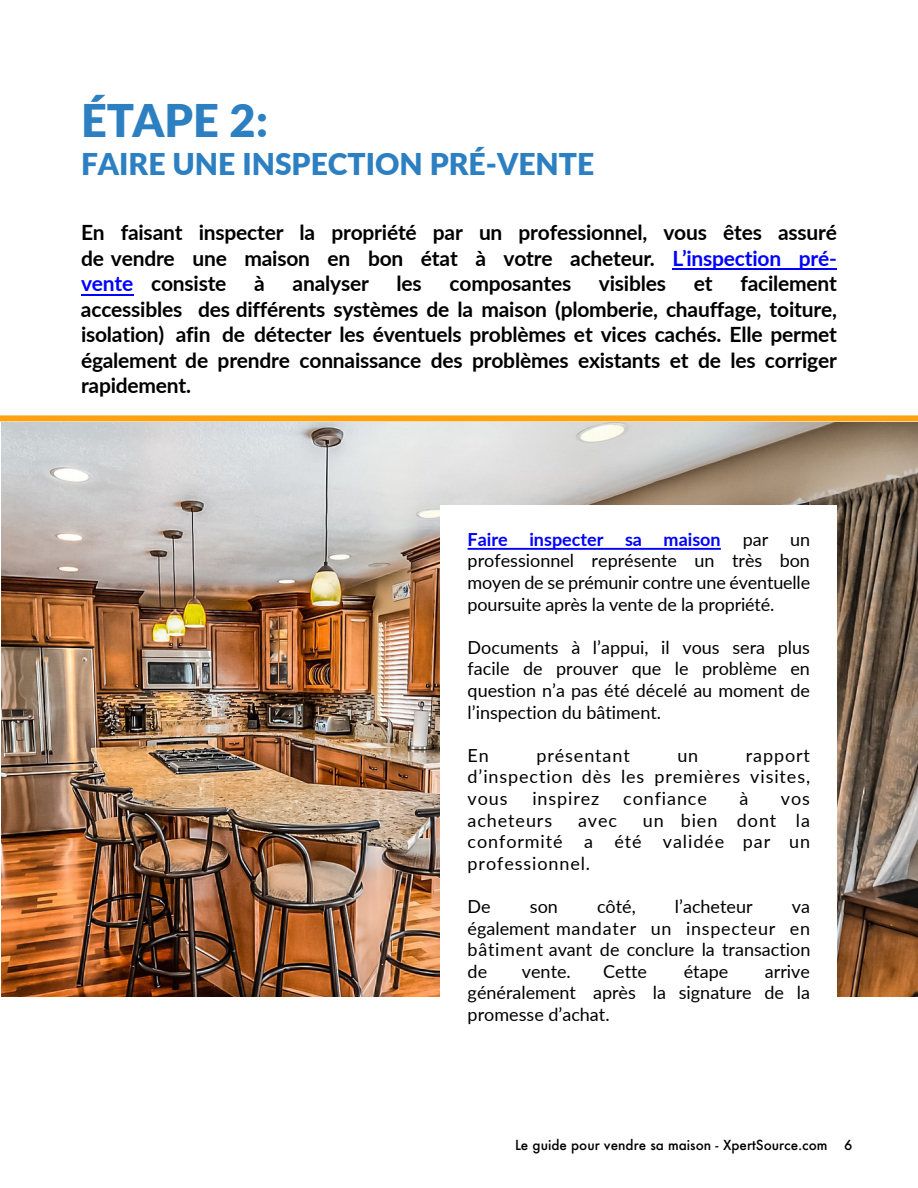
<style>
.page{position:relative;width:918px;height:1188px;background:#fff}
.page>*{position:absolute;margin:0;border:0;box-sizing:border-box;transform-origin:0 0}
.t1{font:900 45px "Lato";color:#2c7fc1}
.t2{font:900 30px "Lato";color:#2c7fc1}
.t3{font:700 21px/25.3px "Lato";letter-spacing:-.01em;color:#000;text-align:justify}
.t4{font:18px/21.6px "Lato";color:#000;text-align:justify}
.t5{font:18px "Lato";letter-spacing:.05em;color:#000}
.t6{font:500 13.5px "Futura";color:#000}
.s1{color:#00f}
.s2{font-weight:700;color:#00f}
</style>
<div class="page">
<img style="left:1px;top:423px;width:917px;height:573px">
<div style="left:441px;top:506px;width:396px;height:499px;background:#fff"></div>
<div style="left:0;top:415px;width:918px;height:6px;background:#fea211"></div>
<hr style="left:468px;top:548px;width:253px;height:2px;background:#00f">
<hr style="left:81px;top:294px;width:52px;height:1px;background:#00f">
<hr style="left:672px;top:269px;width:165px;height:1px;background:#00f">
<h1 class="t1" style="left:81px;top:87px;width:189px">ÉTAPE 2 :</h1>
<h2 class="t2" style="left:81px;top:141px;width:515px">FAIRE UNE INSPECTION PRÉ-VENTE</h2>
<p class="t3" style="left:81px;top:219px;width:758px">En faisant inspecter la propriété par un professionnel, vous êtes assuré de vendre une maison en bon état à votre acheteur. <span class="s1">L’inspection pré&shy;vente</span> consiste</p>
<p class="t3" style="left:81px;top:270px;width:757px;text-indent:659px">facilement accessibles des différents systèmes de la maison (plomberie, chauffage, toiture, isolation) afin de détecter les éventuels problèmes et vices cachés. Elle permet également de prendre connaissance des problèmes existants et de les corriger rapidement.</p>
<p class="t3" style="left:254px;top:270px;width:12px">à</p>
<p class="t3" style="left:293px;top:270px;width:78px">analyser</p>
<p class="t3" style="left:397px;top:270px;width:27px">les</p>
<p class="t3" style="left:450px;top:270px;width:123px">composantes</p>
<p class="t3" style="left:599px;top:270px;width:69px">visibles</p>
<p class="t3" style="left:694px;top:270px;width:20px">et</p>
<p class="t4" style="left:468px;top:528px;width:344px"><span class="s2">Faire inspecter sa maison</span> par un professionnel représente un très bon moyen de se prémunir contre une éventuelle poursuite après la vente de la propriété.</p>
<p class="t4" style="left:468px;top:636px;width:344px">Documents à l’appui, il vous sera plus facile de prouver que le problème en question n’a pas été décelé au moment de l’inspection du bâtiment.</p>
<p class="t4" style="left:468px;top:744px;width:23px">En</p>
<p class="t5" style="left:536px;top:742px;width:95px">présentant</p>
<p class="t4" style="left:677px;top:744px;width:22px">un</p>
<p class="t4" style="left:468px;top:744px;width:344px;text-indent:278px">rapport d’inspection dès les premières visites, vous</p>
<p class="t5" style="left:532px;top:786px;width:69px">inspirez</p>
<p class="t5" style="left:623px;top:786px;width:85px">confiance</p>
<p class="t4" style="left:740px;top:787px;width:10px">à</p>
<p class="t4" style="left:781px;top:787px;width:31px">vos</p>
<p class="t5" style="left:468px;top:807px;width:86px">acheteurs</p>
<p class="t4" style="left:578px;top:809px;width:41px">avec</p>
<p class="t4" style="left:468px;top:809px;width:344px;text-indent:175px">un bien dont la conformité a été validée par un professionnel.</p>
<p class="t4" style="left:468px;top:895px;width:25px">De</p>
<p class="t4" style="left:530px;top:895px;width:30px">son</p>
<p class="t4" style="left:597px;top:895px;width:40px">côté,</p>
<p class="t4" style="left:675px;top:895px;width:79px">l’acheteur</p>
<p class="t4" style="left:468px;top:895px;width:344px;text-indent:324px">va également mandater un inspecteur en bâtiment avant de conclure la transaction de</p>
<p class="t4" style="left:468px;top:960px;width:344px;text-indent:297px">arrive généralement après la signature de la promesse d’achat.</p>
<p class="t4" style="left:522px;top:960px;width:51px">vente.</p>
<p class="t4" style="left:603px;top:960px;width:45px">Cette</p>
<p class="t4" style="left:684px;top:960px;width:46px">étape</p>
<p class="t6" style="left:515px;top:1136px;width:339px">Le guide pour vendre sa maison - XpertSource.com 6</p>
</div>
